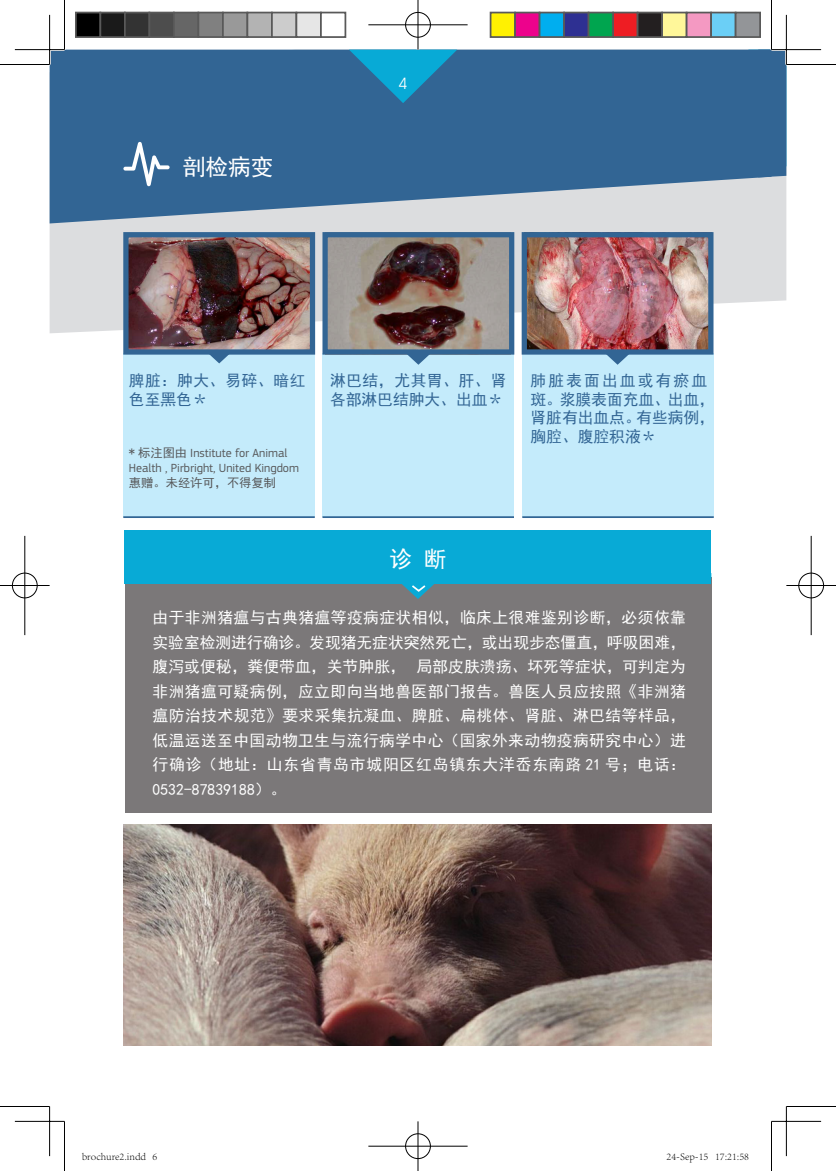
<style>
.page{position:relative;width:836px;height:1171px;background:#fff}
.page>*{position:absolute;margin:0;border:0;box-sizing:border-box;transform-origin:0 0}
.t1{font:22.75px "Sim Hei";color:#fff}
.t2{font:15.75px/24.5px "Sim Hei";letter-spacing:.055em;color:#fff;text-align:justify}
.t3{font:15.75px/18.9px "Sim Hei";color:#326594}
.t4{font:15.75px/18.9px "Sim Hei";letter-spacing:.03em;color:#326594}
.t5{font:15.75px "Avant Garde IT Cby BT";color:#fff}
.t6{font:12.25px/14.9px "PF Square Sans Pro";color:#57585a}
.t7{font:300 10.5px "Adobe Song Std";color:#000}
.s1{font-family:"Sim Hei"}
</style>
<div class="page">
<svg style="left:50px;top:177px;width:736px;height:156px;background:#dee0e2"></svg>
<div style="left:771px;top:51px;width:15px;height:126px;background:#326594"></div>
<div style="left:522px;top:353px;width:192px;height:164px;background:#c4ebfb"></div>
<hr style="left:522px;top:516px;width:192px;height:2px;background:#326594">
<div style="left:322px;top:353px;width:192px;height:164px;background:#c4ebfb"></div>
<hr style="left:322px;top:516px;width:192px;height:2px;background:#326594">
<div style="left:123px;top:353px;width:192px;height:164px;background:#c4ebfb"></div>
<hr style="left:123px;top:516px;width:192px;height:2px;background:#326594">
<svg style="left:50px;top:50px;width:721px;height:173px;background:#49759e"></svg>
<img style="left:129px;top:238px;width:180px;height:111px">
<img style="left:328px;top:238px;width:180px;height:111px">
<img style="left:528px;top:238px;width:179px;height:111px">
<div style="left:123px;top:232px;width:192px;height:123px;border:5px solid #326594"></div>
<div style="left:322px;top:232px;width:192px;height:123px;border:5px solid #326594"></div>
<div style="left:522px;top:232px;width:191px;height:123px;border:5px solid #326594"></div>
<svg style="left:205px;top:351px;width:28px;height:12px"></svg>
<svg style="left:405px;top:352px;width:27px;height:13px"></svg>
<svg style="left:604px;top:352px;width:27px;height:13px"></svg>
<img style="left:123px;top:825px;width:588px;height:221px">
<div style="left:125px;top:577px;width:586px;height:235px;background:#7b7879"></div>
<div style="left:125px;top:531px;width:586px;height:53px;background:#08aad6"></div>
<svg style="left:402px;top:584px;width:32px;height:15px"></svg>
<svg style="left:123px;top:142px;width:47px;height:44px"></svg>
<svg style="left:349px;top:50px;width:108px;height:53px;background:#1d87b4"></svg>
<hr style="left:15px;top:48px;width:49px;height:3px;background:#fff">
<hr style="left:48px;top:15px;width:3px;height:49px;background:#fff">
<hr style="left:785px;top:15px;width:2px;height:49px;background:#fff">
<hr style="left:0;top:64px;width:50px;height:1px;background:#000">
<hr style="left:786px;top:64px;width:50px;height:1px;background:#000">
<hr style="left:0;top:1106px;width:50px;height:1px;background:#000">
<hr style="left:786px;top:1106px;width:50px;height:1px;background:#000">
<hr style="left:64px;top:0;width:1px;height:50px;background:#000">
<hr style="left:64px;top:1121px;width:1px;height:50px;background:#000">
<hr style="left:771px;top:0;width:1px;height:50px;background:#000">
<hr style="left:771px;top:1121px;width:1px;height:50px;background:#000">
<hr style="left:15px;top:49px;width:49px;height:1px;background:#000">
<hr style="left:771px;top:49px;width:50px;height:1px;background:#000">
<hr style="left:15px;top:1121px;width:49px;height:1px;background:#000">
<hr style="left:771px;top:1121px;width:50px;height:1px;background:#000">
<hr style="left:49px;top:15px;width:1px;height:49px;background:#000">
<hr style="left:49px;top:1106px;width:1px;height:50px;background:#000">
<hr style="left:786px;top:15px;width:1px;height:49px;background:#000">
<hr style="left:786px;top:1106px;width:1px;height:50px;background:#000">
<div style="left:404px;top:11px;width:28px;height:27px;border:2px solid #fff;border-radius:50%"></div>
<hr style="left:368px;top:24px;width:100px;height:2px;background:#fff">
<hr style="left:417px;top:0;width:2px;height:50px;background:#fff">
<div style="left:405px;top:12px;width:26px;height:25px;border:1px solid #000;border-radius:50%"></div>
<hr style="left:368px;top:25px;width:100px;height:1px;background:#000">
<hr style="left:418px;top:0;width:1px;height:50px;background:#000">
<div style="left:404px;top:1132px;width:28px;height:28px;border:2px solid #fff;border-radius:50%"></div>
<hr style="left:368px;top:1145px;width:100px;height:2px;background:#fff">
<hr style="left:417px;top:1121px;width:2px;height:50px;background:#fff">
<div style="left:405px;top:1133px;width:26px;height:26px;border:1px solid #000;border-radius:50%"></div>
<hr style="left:368px;top:1146px;width:100px;height:1px;background:#000">
<hr style="left:418px;top:1121px;width:1px;height:50px;background:#000">
<div style="left:11px;top:572px;width:27px;height:27px;border:2px solid #fff;border-radius:50%"></div>
<hr style="left:0;top:584px;width:50px;height:3px;background:#fff">
<hr style="left:24px;top:536px;width:2px;height:99px;background:#fff">
<div style="left:12px;top:573px;width:25px;height:25px;border:1px solid #000;border-radius:50%"></div>
<hr style="left:0;top:585px;width:50px;height:1px;background:#000">
<hr style="left:25px;top:536px;width:1px;height:99px;background:#000">
<div style="left:797px;top:572px;width:28px;height:27px;border:2px solid #fff;border-radius:50%"></div>
<hr style="left:786px;top:584px;width:50px;height:3px;background:#fff">
<hr style="left:810px;top:536px;width:2px;height:99px;background:#fff">
<div style="left:798px;top:573px;width:26px;height:25px;border:1px solid #000;border-radius:50%"></div>
<hr style="left:786px;top:585px;width:50px;height:1px;background:#000">
<hr style="left:811px;top:536px;width:1px;height:99px;background:#000">
<div style="left:76px;top:13px;width:24px;height:24px;background:#000"></div>
<div style="left:75px;top:12px;width:26px;height:26px;border:2px solid #595959"></div>
<div style="left:100px;top:13px;width:25px;height:24px;background:#1a1a1a"></div>
<div style="left:99px;top:12px;width:27px;height:26px;border:2px solid #595959"></div>
<div style="left:125px;top:13px;width:24px;height:24px;background:#333"></div>
<div style="left:124px;top:12px;width:26px;height:26px;border:2px solid #595959"></div>
<div style="left:149px;top:13px;width:25px;height:24px;background:#4d4d4d"></div>
<div style="left:148px;top:12px;width:27px;height:26px;border:2px solid #595959"></div>
<div style="left:174px;top:13px;width:24px;height:24px;background:#666"></div>
<div style="left:173px;top:12px;width:26px;height:26px;border:2px solid #595959"></div>
<div style="left:198px;top:13px;width:25px;height:24px;background:#808080"></div>
<div style="left:197px;top:12px;width:27px;height:26px;border:2px solid #595959"></div>
<div style="left:223px;top:13px;width:24px;height:24px;background:#999"></div>
<div style="left:222px;top:12px;width:26px;height:26px;border:2px solid #595959"></div>
<div style="left:247px;top:13px;width:25px;height:24px;background:#b3b3b3"></div>
<div style="left:246px;top:12px;width:27px;height:26px;border:2px solid #595959"></div>
<div style="left:272px;top:13px;width:24px;height:24px;background:#ccc"></div>
<div style="left:271px;top:12px;width:26px;height:26px;border:2px solid #595959"></div>
<div style="left:296px;top:13px;width:25px;height:24px;background:#e6e6e6"></div>
<div style="left:295px;top:12px;width:27px;height:26px;border:2px solid #595959"></div>
<div style="left:320px;top:12px;width:26px;height:26px;border:2px solid #595959"></div>
<div style="left:491px;top:13px;width:24px;height:24px;background:#fff101"></div>
<div style="left:490px;top:12px;width:26px;height:26px;border:2px solid #595959"></div>
<div style="left:515px;top:13px;width:25px;height:24px;background:#ed028c"></div>
<div style="left:514px;top:12px;width:26px;height:26px;border:2px solid #595959"></div>
<div style="left:540px;top:13px;width:24px;height:24px;background:#00aeef"></div>
<div style="left:539px;top:12px;width:26px;height:26px;border:2px solid #595959"></div>
<div style="left:564px;top:13px;width:25px;height:24px;background:#2e3092"></div>
<div style="left:563px;top:12px;width:26px;height:26px;border:2px solid #595959"></div>
<div style="left:589px;top:13px;width:24px;height:24px;background:#00a54f"></div>
<div style="left:588px;top:12px;width:26px;height:26px;border:2px solid #595959"></div>
<div style="left:613px;top:13px;width:25px;height:24px;background:#ee1d23"></div>
<div style="left:612px;top:12px;width:26px;height:26px;border:2px solid #595959"></div>
<div style="left:638px;top:13px;width:24px;height:24px;background:#231f20"></div>
<div style="left:637px;top:12px;width:26px;height:26px;border:2px solid #595959"></div>
<div style="left:662px;top:13px;width:25px;height:24px;background:#fff79a"></div>
<div style="left:661px;top:12px;width:26px;height:26px;border:2px solid #595959"></div>
<div style="left:687px;top:13px;width:24px;height:24px;background:#f499c2"></div>
<div style="left:686px;top:12px;width:26px;height:26px;border:2px solid #595959"></div>
<div style="left:711px;top:13px;width:25px;height:24px;background:#6bcff6"></div>
<div style="left:710px;top:12px;width:26px;height:26px;border:2px solid #595959"></div>
<div style="left:736px;top:13px;width:24px;height:24px;background:#939598"></div>
<div style="left:735px;top:12px;width:26px;height:26px;border:2px solid #595959"></div>
<p class="t1" style="left:183px;top:156px;width:92px">剖检病变</p>
<p class="t5" style="left:399px;top:73px;width:10px">4</p>
<p class="t4" style="left:129px;top:371px;width:178px">脾脏：肿大、易碎、暗红色至黑色＊</p>
<p class="t6" style="left:129px;top:445px;width:172px"><span class="s1">* 标注图由</span> Institute for Animal<br>Health , Pirbright, United Kingdom<span class="s1">惠赠。未经许可，不得复制</span></p>
<p class="t3" style="left:330px;top:371px;width:178px">淋巴结，尤其胃、肝、肾各部淋巴结肿大、出血＊</p>
<p class="t3" style="left:530px;top:371px;width:186px">肺脏表面出血或有瘀血斑。浆膜表面充血、出血，肾脏有出血点。有些病例，胸腔、腹腔积液＊</p>
<p class="t1" style="left:389px;top:547px;width:58px">诊 断</p>
<p class="t2" style="left:152px;top:605px;width:535px">由于非洲猪瘟与古典猪瘟等疫病症状相似，临床上很难鉴别诊断，必须依靠实验室检测进行确诊。发现猪无症状突然死亡，或出现步态僵直，呼吸困难，腹泻或便秘，粪便带血，关节肿胀， 局部皮肤溃疡、坏死等症状，可判定为非洲猪瘟可疑病例，应立即向当地兽医部门报告。兽医人员应按照《非洲猪瘟防治技术规范》要求采集抗凝血、脾脏、扁桃体、肾脏、淋巴结等样品，低温运送至中国动物卫生与流行病学中心（国家外来动物疫病研究中心）进行确诊（地址：山东省青岛市城阳区红岛镇东大洋岙东南路 21 号；电话：0532-87839188）。</p>
<p class="t7" style="left:82px;top:1151px;width:77px">brochure2.indd 6</p>
<p class="t7" style="left:666px;top:1151px;width:84px">24-Sep-15 17:21:58</p>
</div>
